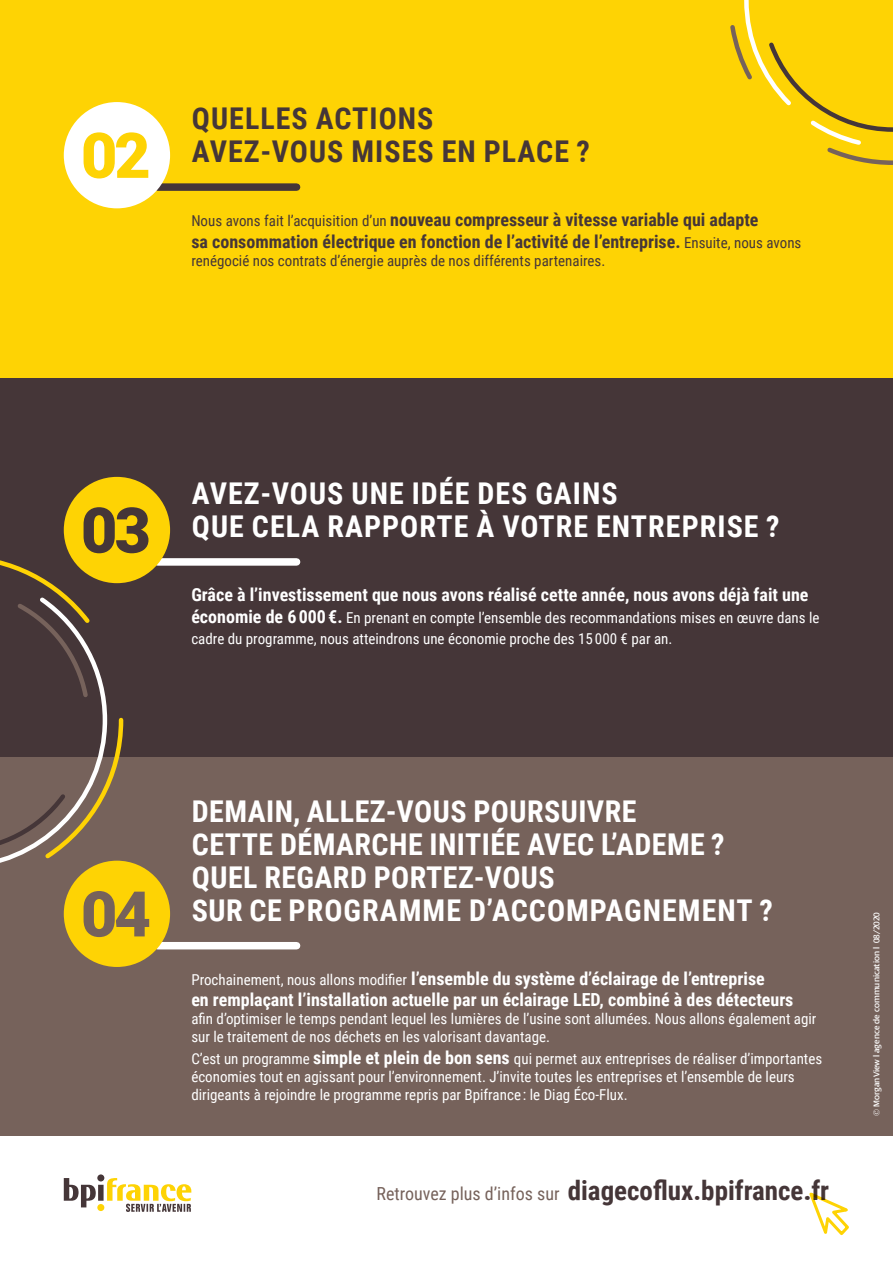
<style>
.page{position:relative;width:893px;height:1263px;background:#fff}
.page>*{position:absolute;margin:0;border:0;box-sizing:border-box;transform-origin:0 0}
.t1{font:900 63px "Roboto";color:#fed304}
.t2{font:900 63px "Roboto";color:#453638}
.t3{font:900 63px "Roboto";color:#76625b}
.t4{font:700 30px/33px "Roboto Condensed";letter-spacing:.015em;color:#fff}
.t5{font:700 30px/33px "Roboto Condensed";letter-spacing:.035em;color:#fff}
.t6{font:700 30px/33px "Roboto Condensed";letter-spacing:.035em;color:#453638}
.t7{font:700 27px "Roboto Condensed";color:#453638}
.t8{font:700 18px/21.6px "Roboto Condensed";color:#fff}
.t9{font:700 18px/21.6px "Roboto Condensed";color:#453638}
.t10{font:15px/18px "Roboto Condensed";color:#fff}
.t11{font:15px "Roboto Condensed";color:#453638}
.t12{font:9px "Dialog";color:#fff}
.s1{font-weight:400;font-size:15px}
.s2{font-weight:700;font-size:18px}
.s3{font-weight:400;font-size:18px;color:#76625b}
</style>
<div class="page">
<div style="left:0;top:0;width:893px;height:378px;background:#fed304"></div>
<div style="left:0;top:378px;width:893px;height:379px;background:#453638"></div>
<div style="left:0;top:757px;width:893px;height:378px;background:#76625b"></div>
<div style="left:97px;top:1204px;width:7px;height:7px;background:#fed304;border-radius:50%"></div>
<svg style="left:107px;top:1178px;width:84px;height:34px"></svg>
<div style="left:98px;top:1185px;width:6px;height:16px;background:#453638"></div>
<div style="left:97px;top:1174px;width:7px;height:7px;background:#453638;border-radius:50%"></div>
<svg style="left:64px;top:1178px;width:32px;height:29px"></svg>
<svg style="left:809px;top:1192px;width:40px;height:44px"></svg>
<div style="left:158px;top:183px;width:139px;height:8px;background:#453638"></div>
<div style="left:158px;top:558px;width:139px;height:8px;background:#fff"></div>
<div style="left:158px;top:942px;width:139px;height:7px;background:#fff"></div>
<div style="left:64px;top:102px;width:106px;height:106px;background:#fff;border-radius:50%"></div>
<div style="left:64px;top:477px;width:106px;height:106px;background:#fed304;border-radius:50%"></div>
<div style="left:64px;top:861px;width:106px;height:106px;background:#fed304;border-radius:50%"></div>
<svg style="left:730px;top:0;width:163px;height:165px"></svg>
<svg style="left:0;top:553px;width:126px;height:318px"></svg>
<p class="t1" style="left:81px;top:111px;width:71px">02</p>
<p class="t6" style="left:192px;top:101px;width:400px">QUELLES ACTIONS<br>AVEZ-VOUS MISES EN PLACE ?</p>
<p class="t9" style="left:191px;top:208px;width:612px"><span class="s1">Nous avons fait l’acquisition d’un</span> nouveau compresseur à vitesse variable qui adapte<br>sa consommation électrique en fonction de l’activité de l’entreprise. <span class="s1">Ensuite, nous avons</span></p>
<p class="t11" style="left:191px;top:250px;width:415px">renégocié nos contrats d’énergie auprès de nos différents partenaires.</p>
<p class="t2" style="left:81px;top:486px;width:71px">03</p>
<p class="t5" style="left:192px;top:475px;width:589px">AVEZ-VOUS UNE IDÉE DES GAINS<br>QUE CELA RAPPORTE À VOTRE ENTREPRISE ?</p>
<p class="t8" style="left:191px;top:583px;width:619px">Grâce à l’investissement que nous avons réalisé cette année, nous avons déjà fait une</p>
<p class="t10" style="left:191px;top:606px;width:630px;line-height:21px"><span class="s2">économie de 6 000 €.</span> En prenant en compte l’ensemble des recommandations mises en œuvre dans le cadre du programme, nous atteindrons une économie proche des 15 000 € par an.</p>
<p class="t3" style="left:81px;top:869px;width:71px">04</p>
<p class="t4" style="left:192px;top:794px;width:582px">DEMAIN, ALLEZ-VOUS POURSUIVRE<br>CETTE DÉMARCHE INITIÉE AVEC L’ADEME ?<br>QUEL REGARD PORTEZ-VOUS<br>SUR CE PROGRAMME D’ACCOMPAGNEMENT ?</p>
<p class="t8" style="left:191px;top:967px;width:604px"><span class="s1">Prochainement, nous allons modifier</span> l’ensemble du système d’éclairage de l’entreprise<br>en remplaçant l’installation actuelle par un éclairage LED, combiné à des détecteurs</p>
<p class="t10" style="left:191px;top:1009px;width:627px">afin d’optimiser le temps pendant lequel les lumières de l’usine sont allumées. Nous allons également agir sur le traitement de nos déchets en les valorisant davantage.</p>
<p class="t10" style="left:191px;top:1049px;width:632px">C’est un programme <span class="s2">simple et plein de bon sens</span> qui permet aux entreprises de réaliser d’importantes économies tout en agissant pour l’environnement. J’invite toutes les entreprises et l’ensemble de leurs dirigeants à rejoindre le programme repris par Bpifrance : le Diag Éco-Flux.</p>
<p class="t7" style="left:376px;top:1172px;width:454px"><span class="s3">Retrouvez plus d’infos sur</span> diagecoflux.bpifrance.fr</p>
<p class="t12" style="left:872px;top:1116px;width:205px;rotate:-90deg">© MorganView l agence de communication l 08/2020</p>
</div>
